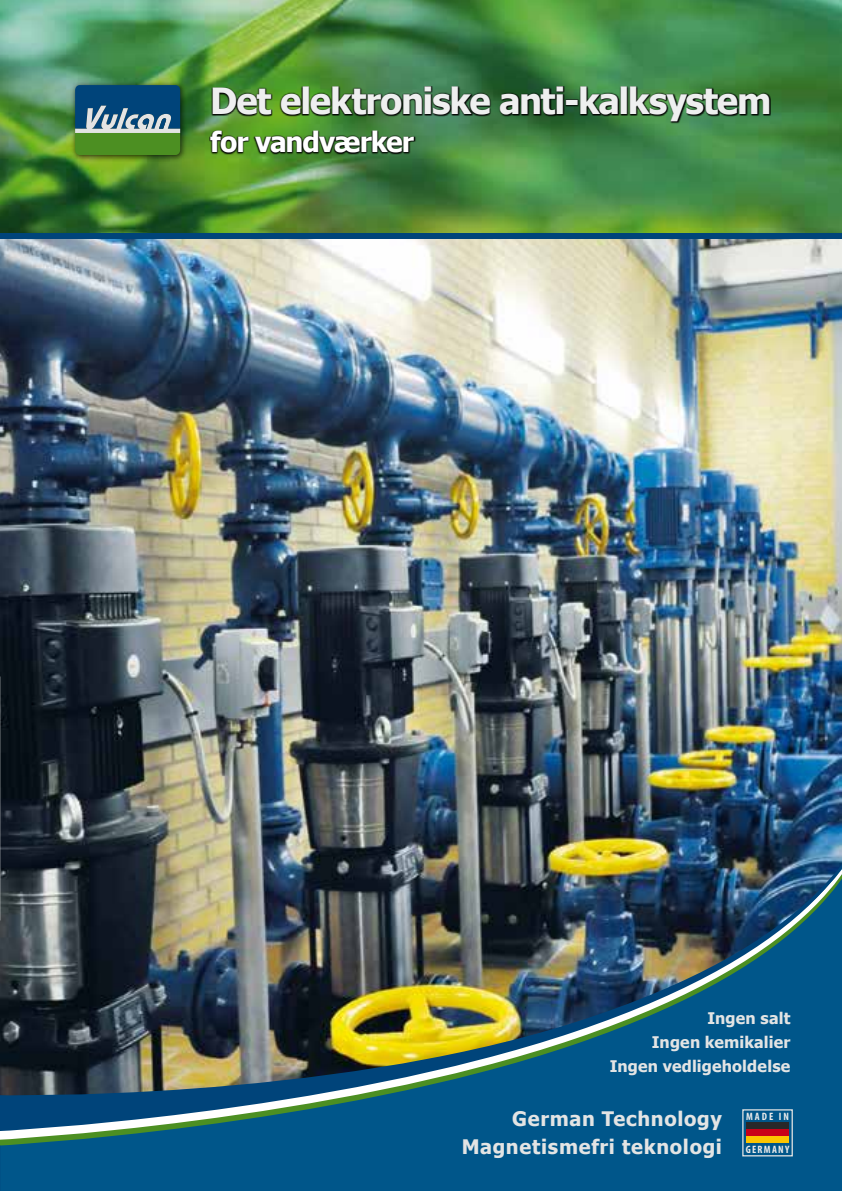
<style>
.page{position:relative;width:842px;height:1191px;background:#fff}
.page>*{position:absolute;margin:0;border:0;box-sizing:border-box;transform-origin:0 0}
.t1{font:700 36px "Tahoma";letter-spacing:-.03em;color:#eeefef}
.t2{font:700 28px "Tahoma";letter-spacing:-.04em;color:#fff}
.t3{font:700 20px/28px "Tahoma";letter-spacing:.035em;color:#e3e4e4;text-align:right}
.t4{font:700 16px/24px "Tahoma";letter-spacing:.01em;color:#e3e4e4;text-align:right}
.t5{font:700 condensed 10.6px "Myriad Pro";letter-spacing:.12em;color:#eaebeb}
</style>
<div class="page">
<img style="left:0;top:238px;width:842px;height:544px">
<img style="left:1px;top:0;width:841px;height:233px">
<div style="left:0;top:1145px;width:842px;height:46px;background:#00568a"></div>
<svg style="left:13px;top:1131px;width:829px;height:8px;background:#156489"></svg>
<img style="left:0;top:782px;width:842px;height:349px">
<svg style="left:209px;top:86px;width:562px;height:68px;background:#2f5d2d"></svg>
<div style="left:70px;top:80px;width:117px;height:82px;background:#000;opacity:.75"></div>
<svg style="left:75px;top:85px;width:105px;height:70px;background:#3f776f"></svg>
<img style="left:0;top:0;width:1px;height:235px">
<div style="left:0;top:233px;width:842px;height:5px;background:#00447a"></div>
<svg style="left:742px;top:1108px;width:51px;height:49px;background:#286d93"></svg>
<div style="left:746px;top:1129px;width:43px;height:6px;background:#c90019"></div>
<div style="left:746px;top:1122px;width:43px;height:7px;background:#282829"></div>
<div style="left:746px;top:1135px;width:43px;height:7px;background:#fcc400"></div>
<h1 class="t1" style="left:210px;top:76px;width:563px">Det elektroniske anti-kalksystem</h1>
<h2 class="t2" style="left:210px;top:122px;width:205px">for vandværker</h2>
<p class="t4" style="left:610px;top:1004px;width:182px">Ingen salt<br>Ingen kemikalier<br>Ingen vedligeholdelse</p>
<p class="t3" style="left:462px;top:1103px;width:262px">German Technology<br>Magnetismefri teknologi</p>
<p class="t5" style="left:746px;top:1110px;width:44px">MADE IN</p>
<p class="t5" style="left:746px;top:1142px;width:45px">GERMANY</p>
</div>
